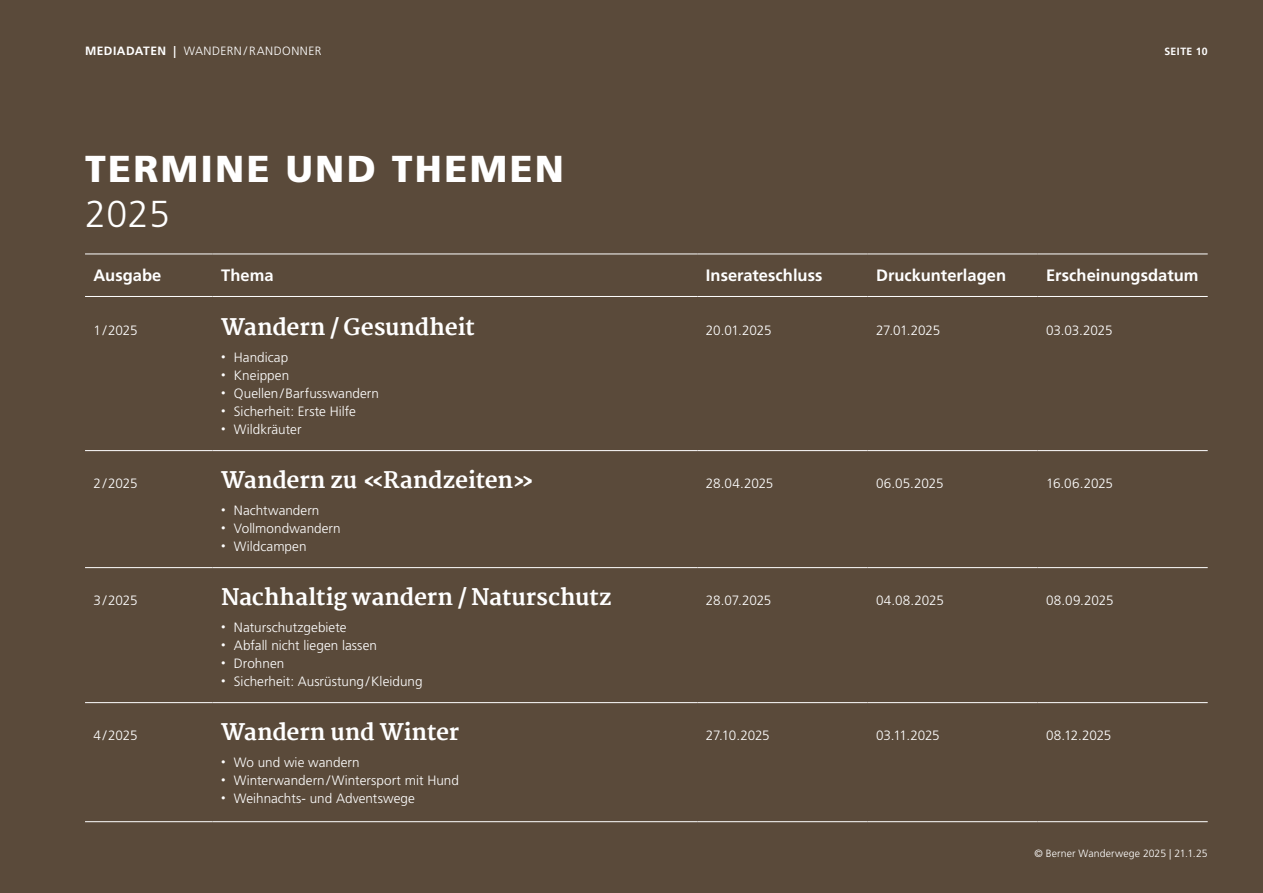
<style>
.page{position:relative;width:1263px;height:893px;background:#5a4a3a}
.page>*{position:absolute;margin:0;border:0;box-sizing:border-box;transform-origin:0 0}
.t1{font:900 37.5px "Frutiger LT Pro";letter-spacing:.065em;color:#fff}
.t2{font:300 37.5px "Frutiger LT Pro";color:#fff}
.t3{font:800 22.5px "Martel";letter-spacing:-.01em;color:#fff}
.t4{font:700 16.5px "Frutiger LT Pro";color:#fff}
.t5{font:300 13.5px "Frutiger LT Pro";color:#fff}
.t6{font:300 12px "Frutiger LT Pro";letter-spacing:.045em;color:#fff}
.t7{font:300 10.5px "Frutiger LT Pro";letter-spacing:.01em;color:#fff}
.t8{font:700 10.5px "Frutiger LT Pro";letter-spacing:.045em;color:#fff}
.s1{font-weight:700}
.s2{font-size:9px}
</style>
<div class="page">
<hr style="left:85px;top:254px;width:128px;height:1px;background:#fff">
<hr style="left:213px;top:254px;width:484px;height:1px;background:#fff">
<hr style="left:697px;top:254px;width:170px;height:1px;background:#fff">
<hr style="left:867px;top:254px;width:170px;height:1px;background:#fff">
<hr style="left:1037px;top:254px;width:171px;height:1px;background:#fff">
<hr style="left:85px;top:296px;width:128px;height:1px;background:#fff">
<hr style="left:213px;top:296px;width:484px;height:1px;background:#fff">
<hr style="left:697px;top:296px;width:170px;height:1px;background:#fff">
<hr style="left:867px;top:296px;width:170px;height:1px;background:#fff">
<hr style="left:1037px;top:296px;width:171px;height:1px;background:#fff">
<hr style="left:85px;top:450px;width:128px;height:1px;background:#fff">
<hr style="left:213px;top:450px;width:484px;height:1px;background:#fff">
<hr style="left:697px;top:450px;width:170px;height:1px;background:#fff">
<hr style="left:867px;top:450px;width:170px;height:1px;background:#fff">
<hr style="left:1037px;top:450px;width:171px;height:1px;background:#fff">
<hr style="left:85px;top:567px;width:128px;height:1px;background:#fff">
<hr style="left:213px;top:567px;width:484px;height:1px;background:#fff">
<hr style="left:697px;top:567px;width:170px;height:1px;background:#fff">
<hr style="left:867px;top:567px;width:170px;height:1px;background:#fff">
<hr style="left:1037px;top:567px;width:171px;height:1px;background:#fff">
<hr style="left:85px;top:702px;width:128px;height:1px;background:#fff">
<hr style="left:213px;top:702px;width:484px;height:1px;background:#fff">
<hr style="left:697px;top:702px;width:170px;height:1px;background:#fff">
<hr style="left:867px;top:702px;width:170px;height:1px;background:#fff">
<hr style="left:1037px;top:702px;width:171px;height:1px;background:#fff">
<hr style="left:85px;top:821px;width:128px;height:1px;background:#fff">
<hr style="left:213px;top:821px;width:484px;height:1px;background:#fff">
<hr style="left:697px;top:821px;width:170px;height:1px;background:#fff">
<hr style="left:867px;top:821px;width:170px;height:1px;background:#fff">
<hr style="left:1037px;top:821px;width:171px;height:1px;background:#fff">
<p class="t6" style="left:85px;top:44px;width:238px"><span class="s1">MEDIADATEN |</span> WANDERN/ RANDONNER</p>
<p class="t8" style="left:1164px;top:45px;width:45px">SEITE 10</p>
<h1 class="t1" style="left:85px;top:146px;width:481px">TERMINE UND THEMEN</h1>
<h1 class="t2" style="left:85px;top:192px;width:86px">2025</h1>
<p class="t4" style="left:94px;top:266px;width:69px">Ausgabe</p>
<p class="t4" style="left:221px;top:266px;width:54px">Thema</p>
<p class="t4" style="left:706px;top:266px;width:118px">Inserateschluss</p>
<p class="t4" style="left:876px;top:266px;width:132px">Druckunterlagen</p>
<p class="t4" style="left:1046px;top:266px;width:154px">Erscheinungsdatum</p>
<p class="t5" style="left:94px;top:322px;width:46px">1/2025</p>
<h2 class="t3" style="left:221px;top:314px;width:255px">Wandern / Gesundheit</h2>
<p class="t5" style="left:221px;top:349px;width:69px"><span class="s2">•</span> Handicap</p>
<p class="t5" style="left:221px;top:367px;width:70px"><span class="s2">•</span> Kneippen</p>
<p class="t5" style="left:221px;top:385px;width:159px"><span class="s2">•</span> Quellen/Barfusswandern</p>
<p class="t5" style="left:221px;top:403px;width:136px"><span class="s2">•</span> Sicherheit: Erste Hilfe</p>
<p class="t5" style="left:221px;top:421px;width:82px"><span class="s2">•</span> Wildkräuter</p>
<p class="t5" style="left:706px;top:322px;width:67px">20.01.2025</p>
<p class="t5" style="left:876px;top:322px;width:66px">27.01.2025</p>
<p class="t5" style="left:1046px;top:322px;width:68px">03.03.2025</p>
<p class="t5" style="left:94px;top:475px;width:46px">2/2025</p>
<h2 class="t3" style="left:221px;top:467px;width:315px">Wandern zu «Randzeiten»</h2>
<p class="t5" style="left:221px;top:502px;width:100px"><span class="s2">•</span> Nachtwandern</p>
<p class="t5" style="left:221px;top:520px;width:121px"><span class="s2">•</span> Vollmondwandern</p>
<p class="t5" style="left:221px;top:538px;width:87px"><span class="s2">•</span> Wildcampen</p>
<p class="t5" style="left:94px;top:592px;width:46px">3/2025</p>
<h2 class="t3" style="left:221px;top:584px;width:392px">Nachhaltig wandern / Naturschutz</h2>
<p class="t5" style="left:221px;top:619px;width:127px"><span class="s2">•</span> Naturschutzgebiete</p>
<p class="t5" style="left:221px;top:637px;width:157px"><span class="s2">•</span> Abfall nicht liegen lassen</p>
<p class="t5" style="left:221px;top:655px;width:65px"><span class="s2">•</span> Drohnen</p>
<p class="t5" style="left:221px;top:673px;width:203px"><span class="s2">•</span> Sicherheit: Ausrüstung/Kleidung</p>
<p class="t5" style="left:94px;top:727px;width:46px">4/2025</p>
<h2 class="t3" style="left:221px;top:719px;width:240px">Wandern und Winter</h2>
<p class="t5" style="left:221px;top:754px;width:140px"><span class="s2">•</span> Wo und wie wandern</p>
<p class="t5" style="left:221px;top:772px;width:239px"><span class="s2">•</span> Winterwandern/Wintersport mit Hund</p>
<p class="t5" style="left:221px;top:790px;width:195px"><span class="s2">•</span> Weihnachts- und Adventswege</p>
<p class="t5" style="left:706px;top:475px;width:69px">28.04.2025</p>
<p class="t5" style="left:876px;top:475px;width:69px">06.05.2025</p>
<p class="t5" style="left:1046px;top:475px;width:68px">16.06.2025</p>
<p class="t5" style="left:706px;top:592px;width:67px">28.07.2025</p>
<p class="t5" style="left:876px;top:592px;width:69px">04.08.2025</p>
<p class="t5" style="left:1046px;top:592px;width:69px">08.09.2025</p>
<p class="t5" style="left:706px;top:727px;width:65px">27.10.2025</p>
<p class="t5" style="left:876px;top:727px;width:65px">03.11.2025</p>
<p class="t5" style="left:1046px;top:727px;width:67px">08.12.2025</p>
<p class="t7" style="left:1034px;top:847px;width:175px">© Berner Wanderwege 2025 | 21.1.25</p>
</div>
